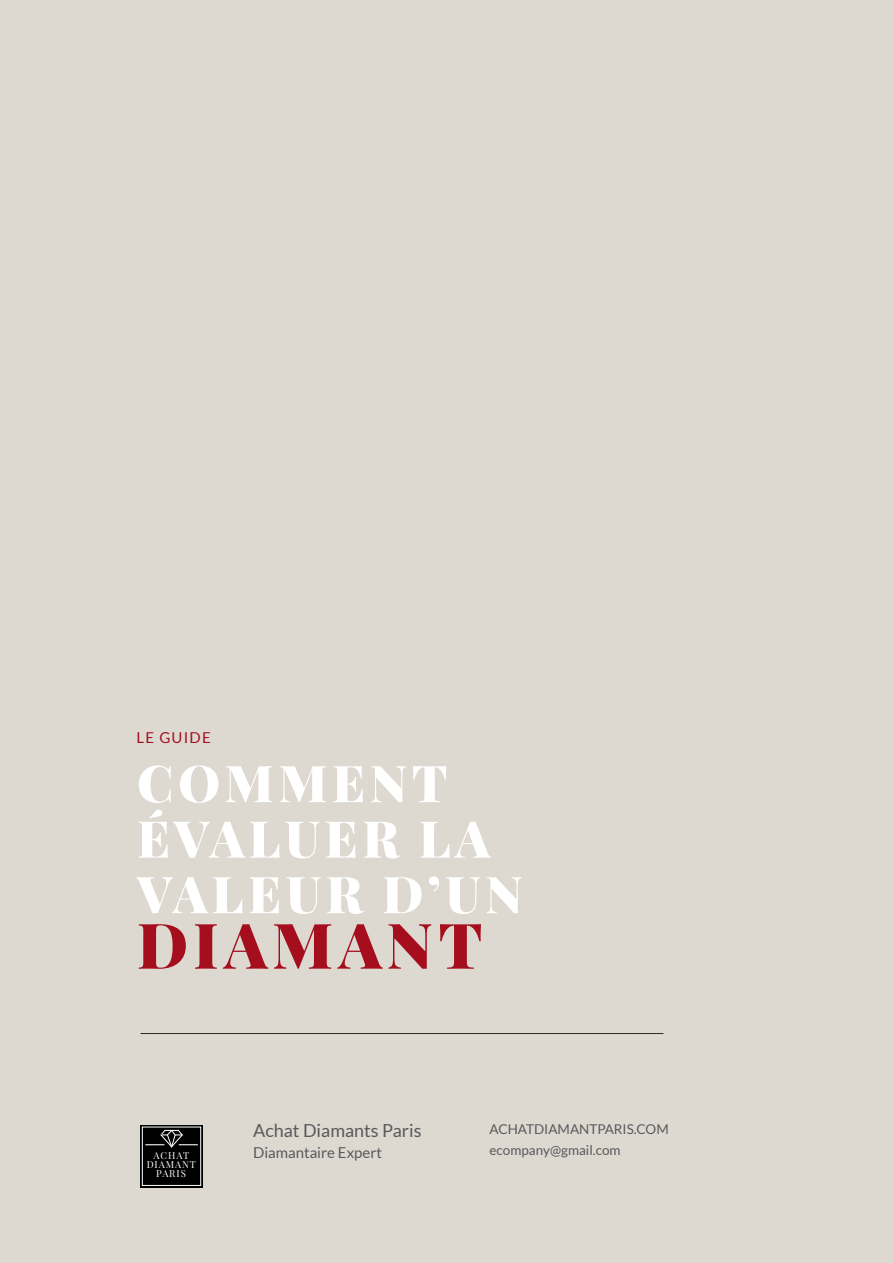
<style>
.page{position:relative;width:893px;height:1263px;background:#dad5cc}
.page>*{position:absolute;margin:0;border:0;box-sizing:border-box;transform-origin:0 0}
.t1{font:900 63px "Playfair Display";letter-spacing:.085em;color:#a50e1d}
.t2{font:900 51px/55.5px "Playfair Display";letter-spacing:.09em;color:#fff}
.t3{font:18px "Lato";color:#58595b}
.t4{font:15px "Lato";color:#58595b}
.t5{font:15px "Lato";letter-spacing:.08em;color:#a50e1d}
.t6{font:13.5px/21px "Lato";color:#58595b}
.t7{font:9.75px/9.3px "Playfair Display";letter-spacing:.095em;color:#fff;text-align:center}
</style>
<div class="page">
<hr style="left:141px;top:1033px;width:522px;height:1px;background:#292927">
<div style="left:141px;top:1125px;width:62px;height:62px;background:#000"></div>
<svg style="left:145px;top:1130px;width:53px;height:17px"></svg>
<div style="left:142px;top:1127px;width:59px;height:58px;border:1px solid #fff"></div>
<p class="t5" style="left:136px;top:729px;width:76px">LE GUIDE</p>
<h2 class="t2" style="left:137px;top:755px;width:387px">COMMENT<br>ÉVALUER LA<br>VALEUR D’UN</h2>
<h1 class="t1" style="left:137px;top:904px;width:347px">DIAMANT</h1>
<p class="t7" style="left:147px;top:1150px;width:51px">ACHAT<br>DIAMANT<br>PARIS</p>
<h3 class="t3" style="left:253px;top:1120px;width:170px">Achat Diamants Paris</h3>
<p class="t4" style="left:253px;top:1144px;width:130px">Diamantaire Expert</p>
<p class="t6" style="left:489px;top:1118px;width:181px">ACHATDIAMANTPARIS.COM ecompany@gmail.com</p>
</div>
